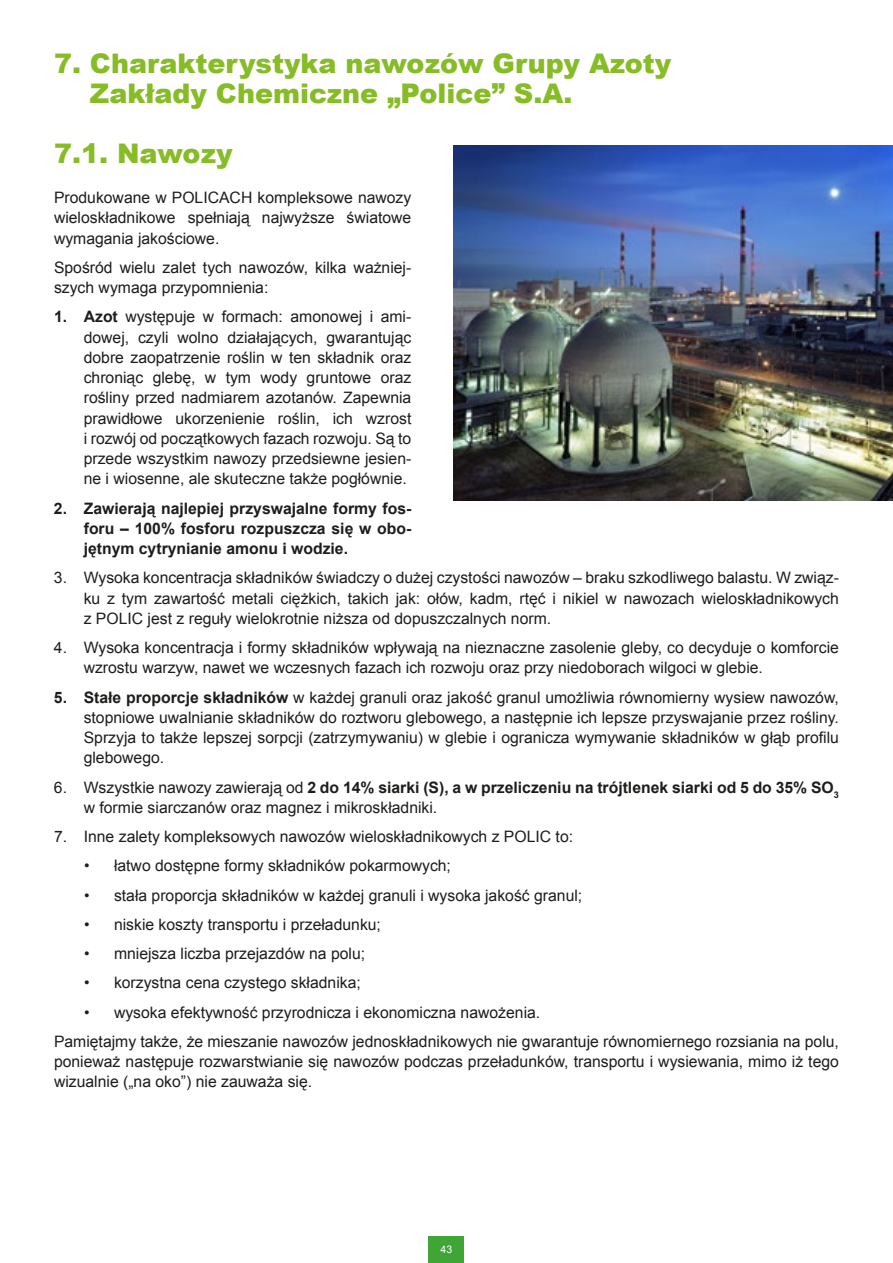
<style>
.page{position:relative;width:893px;height:1263px;background:#fff}
.page>*{position:absolute;margin:0;border:0;box-sizing:border-box;transform-origin:0 0}
.t1{font:900 27px/30px "Arial";color:#86bc25}
.t2{font:15.75px/20.2px "Arial";color:#1d1d1b}
.t3{font:700 15.75px/20.2px "Arial";color:#1d1d1b;text-align:justify}
.t4{font:10.5px "Arial";color:#fff}
.s1{font-weight:700}
</style>
<div class="page">
<div style="left:429px;top:1236px;width:35px;height:27px;background:#3fa535"></div>
<img style="left:454px;top:146px;width:439px;height:355px">
<h1 class="t1" style="left:90px;top:48px;width:583px;text-indent:-36px">7. Charakterystyka nawozów Grupy Azoty<br>Zakłady Chemiczne „Police” S.A.</h1>
<h1 class="t1" style="left:54px;top:137px;width:180px">7.1. Nawozy</h1>
<p class="t2" style="left:54px;top:188px;width:359px;text-align:justify">Produkowane w POLICACH kompleksowe nawozy wieloskładnikowe spełniają najwyższe światowe wymagania jakościowe.</p>
<p class="t2" style="left:54px;top:257px;width:359px">Spośród wielu zalet tych nawozów, kilka ważniej&shy;szych wymaga przypomnienia:</p>
<p class="t2" style="left:84px;top:307px;width:329px;text-align:justify;text-indent:-30px"><span class="s1">1. Azot</span> występuje w formach: amonowej i ami&shy;dowej, czyli wolno działających, gwarantując dobre zaopatrzenie roślin w ten składnik oraz chroniąc glebę, w tym wody gruntowe oraz rośliny przed nadmiarem azotanów. Zapewnia prawidłowe ukorzenienie roślin, ich wzrost i rozwój od początkowych fazach rozwoju. Są to przede wszystkim nawozy przedsiewne jesien&shy;ne i wiosenne, ale skuteczne także pogłównie.</p>
<p class="t3" style="left:84px;top:499px;width:329px;text-indent:-30px">2. Zawierają najlepiej przyswajalne formy fos&shy;foru – 100% fosforu rozpuszcza się w obo&shy;jętnym cytrynianie amonu i wodzie.</p>
<p class="t2" style="left:84px;top:568px;width:757px;text-align:justify;text-indent:-30px">3. Wysoka koncentracja składników świadczy o dużej czystości nawozów – braku szkodliwego balastu. W związ&shy;ku z tym zawartość metali ciężkich, takich jak: ołów, kadm, rtęć i nikiel w nawozach wieloskładnikowych z POLIC jest z reguły wielokrotnie niższa od dopuszczalnych norm.</p>
<p class="t2" style="left:84px;top:638px;width:757px;text-indent:-30px">4. Wysoka koncentracja i formy składników wpływają na nieznaczne zasolenie gleby, co decyduje o komforcie wzrostu warzyw, nawet we wczesnych fazach ich rozwoju oraz przy niedoborach wilgoci w glebie.</p>
<p class="t2" style="left:84px;top:687px;width:757px;text-align:justify;text-indent:-30px"><span class="s1">5. Stałe proporcje składników</span> w każdej granuli oraz jakość granul umożliwia równomierny wysiew nawozów, stopniowe uwalnianie składników do roztworu glebowego, a następnie ich lepsze przyswajanie przez rośliny.<br>Sprzyja to także lepszej sorpcji (zatrzymywaniu) w glebie i ogranicza wymywanie składników w głąb profilu glebowego.</p>
<p class="t2" style="left:84px;top:777px;width:757px;text-indent:-30px">6. Wszystkie nawozy zawierają od <span class="s1">2 do 14% siarki (S), a w przeliczeniu na trójtlenek siarki od 5 do 35% SO</span><sub>3 </sub>w formie siarczanów oraz magnez i mikroskładniki.</p>
<p class="t2" style="left:54px;top:827px;width:521px">7. Inne zalety kompleksowych nawozów wieloskładnikowych z POLIC to:</p>
<p class="t2" style="left:84px;top:856px;width:368px">• łatwo dostępne formy składników pokarmowych;</p>
<p class="t2" style="left:84px;top:885px;width:500px">• stała proporcja składników w każdej granuli i wysoka jakość granul;</p>
<p class="t2" style="left:84px;top:914px;width:298px">• niskie koszty transportu i przeładunku;</p>
<p class="t2" style="left:84px;top:944px;width:282px">• mniejsza liczba przejazdów na polu;</p>
<p class="t2" style="left:84px;top:973px;width:278px">• korzystna cena czystego składnika;</p>
<p class="t2" style="left:54px;top:998px;width:786px;line-height:29.2px;text-indent:30px">• wysoka efektywność przyrodnicza i ekonomiczna nawożenia.<br>Pamiętajmy także, że mieszanie nawozów jednoskładnikowych nie gwarantuje równomiernego rozsiania na polu,</p>
<p class="t2" style="left:54px;top:1052px;width:786px">ponieważ następuje rozwarstwianie się nawozów podczas przeładunków, transportu i wysiewania, mimo iż tego wizualnie („na oko”) nie zauważa się.</p>
<p class="t4" style="left:441px;top:1242px;width:13px">43</p>
</div>
